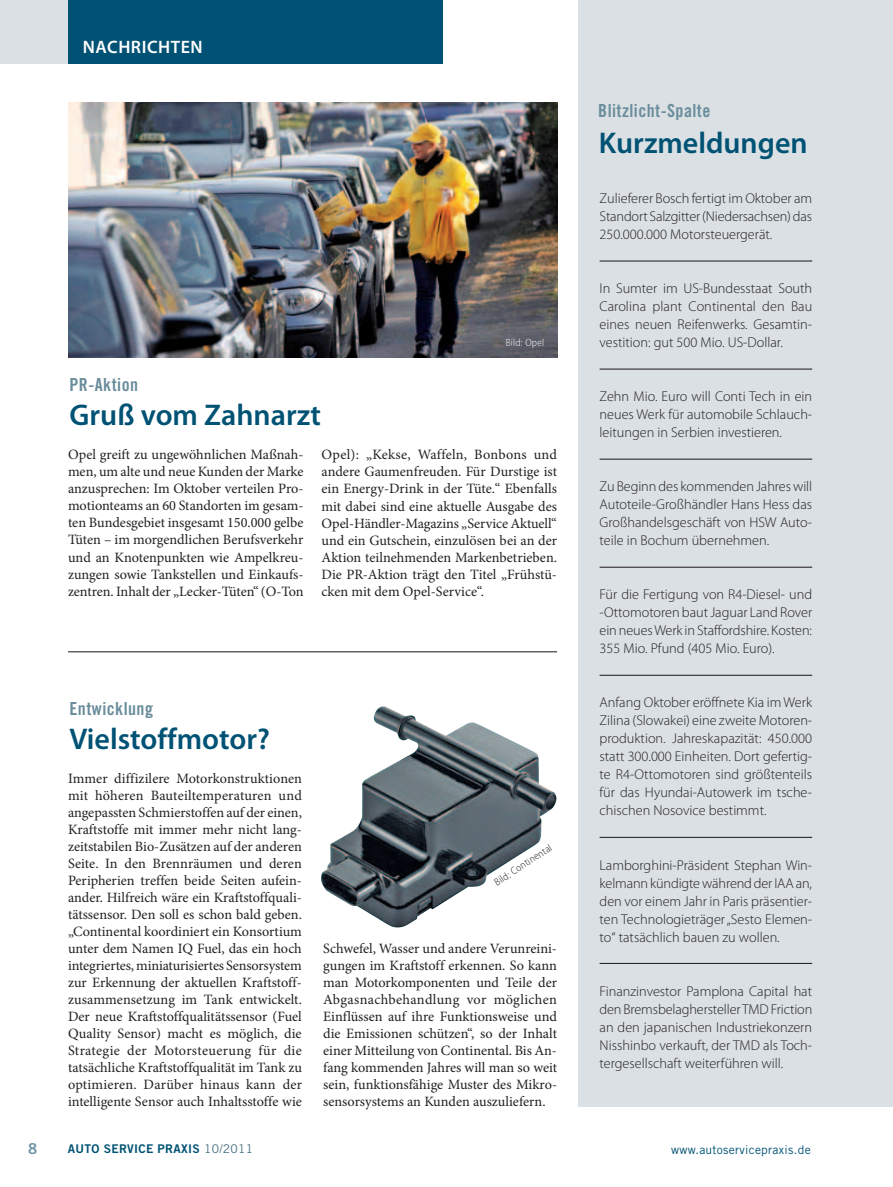
<style>
.page{position:relative;width:893px;height:1187px;background:#fff}
.page>*{position:absolute;margin:0;border:0;box-sizing:border-box;transform-origin:0 0}
.t1{font:600 30px "Myriad Pro";color:#005274}
.t2{font:18px "Trade Gothic LT Std Bd Cn 20";letter-spacing:.025em;color:#6a8d9c}
.t3{font:600 18px "Myriad Pro";letter-spacing:.03em;color:#fff}
.t4{font:15px "Trade Gothic LT Std Bd 2";color:#7195a6}
.t5{font:14.25px/17px "Minion Pro";color:#231f20;text-align:justify}
.t6{font:300 14.25px/18px "Myriad Pro";color:#231f20;text-align:justify}
.t7{font:12px "Trade Gothic LT Std Bd 2";letter-spacing:.025em;color:#005274}
.t8{font:12px "Trade Gothic LT Std";letter-spacing:.025em;color:#005274}
.t9{font:300 semi-condensed 10.5px "Myriad Pro";color:#231f20}
.t10{font:300 semi-condensed 10.5px "Myriad Pro";letter-spacing:.025em;color:#fff}
.s1{font-family:"Trade Gothic LT Std";color:#456e80}
</style>
<div class="page">
<div style="left:0;top:0;width:68px;height:64px;background:#dae0e3"></div>
<div style="left:68px;top:0;width:374px;height:64px;background:#005274"></div>
<hr style="left:68px;top:651px;width:489px;height:1px;background:#231f20">
<div style="left:578px;top:0;width:315px;height:1106px;background:#dae0e3"></div>
<hr style="left:600px;top:260px;width:212px;height:1px;background:#231f20">
<hr style="left:600px;top:368px;width:212px;height:1px;background:#231f20">
<hr style="left:600px;top:458px;width:212px;height:1px;background:#231f20">
<hr style="left:600px;top:566px;width:212px;height:1px;background:#231f20">
<hr style="left:600px;top:674px;width:212px;height:1px;background:#231f20">
<hr style="left:600px;top:836px;width:212px;height:1px;background:#231f20">
<hr style="left:600px;top:962px;width:212px;height:1px;background:#231f20">
<img style="left:68px;top:102px;width:489px;height:255px">
<img style="left:321px;top:706px;width:236px;height:221px">
<p class="t3" style="left:83px;top:35px;width:119px">Nachrichten</p>
<p class="t2" style="left:70px;top:374px;width:70px">PR-Aktion</p>
<h1 class="t1" style="left:70px;top:396px;width:253px">Gruß vom Zahnarzt</h1>
<p class="t10" style="left:506px;top:337px;width:40px">Bild: Opel</p>
<p class="t5" style="left:68px;top:446px;width:237px">Opel greift zu ungewöhnlichen Maßnah&shy;men, um alte und neue Kunden der Marke anzusprechen: Im Oktober verteilen Pro&shy;motionteams an 60 Standorten im gesam&shy;ten Bundesgebiet insgesamt 150.000 gelbe Tüten – im morgendlichen Berufsverkehr und an Knotenpunkten wie Ampelkreu&shy;zungen sowie Tankstellen und Einkaufs&shy;zentren. Inhalt der „Lecker-Tüten“ (O-Ton</p>
<p class="t5" style="left:322px;top:446px;width:237px">Opel): „Kekse, Waffeln, Bonbons und andere Gaumenfreuden. Für Durstige ist ein Energy-Drink in der Tüte.“ Ebenfalls mit dabei sind eine aktuelle Ausgabe des Opel-Händler-Magazins „Service Aktuell“ und ein Gutschein, einzulösen bei an der Aktion teilnehmenden Markenbetrieben.<br>Die PR-Aktion trägt den Titel „Frühstü&shy;cken mit dem Opel-Service“.</p>
<p class="t2" style="left:70px;top:697px;width:85px">Entwicklung</p>
<h1 class="t1" style="left:70px;top:719px;width:202px">Vielstoffmotor?</h1>
<p class="t5" style="left:68px;top:769px;width:236px">Immer diffizilere Motorkonstruktionen mit höheren Bauteiltemperaturen und angepassten Schmierstoffen auf der einen, Kraftstoffe mit immer mehr nicht lang&shy;zeitstabilen Bio-Zusätzen auf der anderen Seite. In den Brennräumen und deren Peripherien treffen beide Seiten aufein&shy;ander. Hilfreich wäre ein Kraftstoffquali&shy;tätssensor. Den soll es schon bald geben. „Continental koordiniert ein Konsortium unter dem Namen IQ Fuel, das ein hoch integriertes, miniaturisiertes Sensorsystem zur Erkennung der aktuellen Kraftstoff&shy;zusammensetzung im Tank entwickelt.<br>Der neue Kraftstoffqualitätssensor (Fuel Quality Sensor) macht es möglich, die Strategie der Motorsteuerung für die tatsächliche Kraftstoffqualität im Tank zu optimieren. Darüber hinaus kann der intelligente Sensor auch Inhaltsstoffe wie</p>
<p class="t9" style="left:492px;top:878px;width:68px;rotate:-33deg">Bild: Continental</p>
<p class="t5" style="left:323px;top:939px;width:235px">Schwefel, Wasser und andere Verunreini&shy;gungen im Kraftstoff erkennen. So kann man Motorkomponenten und Teile der Abgasnachbehandlung vor möglichen Einflüssen auf ihre Funktionsweise und die Emissionen schützen“, so der Inhalt einer Mitteilung von Continental. Bis An&shy;fang kommenden Jahres will man so weit sein, funktionsfähige Muster des Mikro&shy;sensorsystems an Kunden auszuliefern.</p>
<p class="t2" style="left:598px;top:99px;width:114px">Blitzlicht-Spalte</p>
<h1 class="t1" style="left:599px;top:124px;width:210px">Kurzmeldungen</h1>
<p class="t6" style="left:600px;top:190px;width:214px">Zulieferer Bosch fertigt im Oktober am Standort Salzgitter (Niedersachsen) das 250.000.000 Motorsteuergerät.</p>
<p class="t6" style="left:600px;top:280px;width:214px">In Sumter im US-Bundesstaat South Carolina plant Continental den Bau eines neuen Reifenwerks. Gesamtin&shy;vestition: gut 500 Mio. US-Dollar.</p>
<p class="t6" style="left:600px;top:388px;width:214px">Zehn Mio. Euro will Conti Tech in ein neues Werk für automobile Schlauch&shy;leitungen in Serbien investieren.</p>
<p class="t6" style="left:600px;top:478px;width:214px">Zu Beginn des kommenden Jahres will Autoteile-Großhändler Hans Hess das Großhandelsgeschäft von HSW Auto&shy;teile in Bochum übernehmen.</p>
<p class="t6" style="left:600px;top:586px;width:214px">Für die Fertigung von R4-Diesel- und -Ottomotoren baut Jaguar Land Rover ein neues Werk in Staffordshire. Kosten:<br>355 Mio. Pfund (405 Mio. Euro).</p>
<p class="t6" style="left:600px;top:694px;width:214px">Anfang Oktober eröffnete Kia im Werk Zilina (Slowakei) eine zweite Motoren&shy;produktion. Jahreskapazität: 450.000 statt 300.000 Einheiten. Dort gefertig&shy;te R4-Ottomotoren sind größtenteils für das Hyundai-Autowerk im tsche&shy;chischen Nosovice bestimmt.</p>
<p class="t6" style="left:600px;top:855px;width:214px">Lamborghini-Präsident Stephan Win&shy;kelmann kündigte während der IAA an, den vor einem Jahr in Paris präsentier&shy;ten Technologieträger „Sesto Elemen&shy;to“ tatsächlich bauen zu wollen.</p>
<p class="t6" style="left:600px;top:981px;width:214px">Finanzinvestor Pamplona Capital hat den Bremsbelaghersteller TMD Friction an den japanischen Industriekonzern Nisshinbo verkauft, der TMD als Toch&shy;tergesellschaft weiterführen will.</p>
<p class="t4" style="left:28px;top:1139px;width:11px">8</p>
<p class="t7" style="left:68px;top:1141px;width:187px">AUTO SERVICE PRAXIS <span class="s1">10/2011</span></p>
<p class="t8" style="left:671px;top:1141px;width:141px">www.autoservicepraxis.de</p>
</div>
